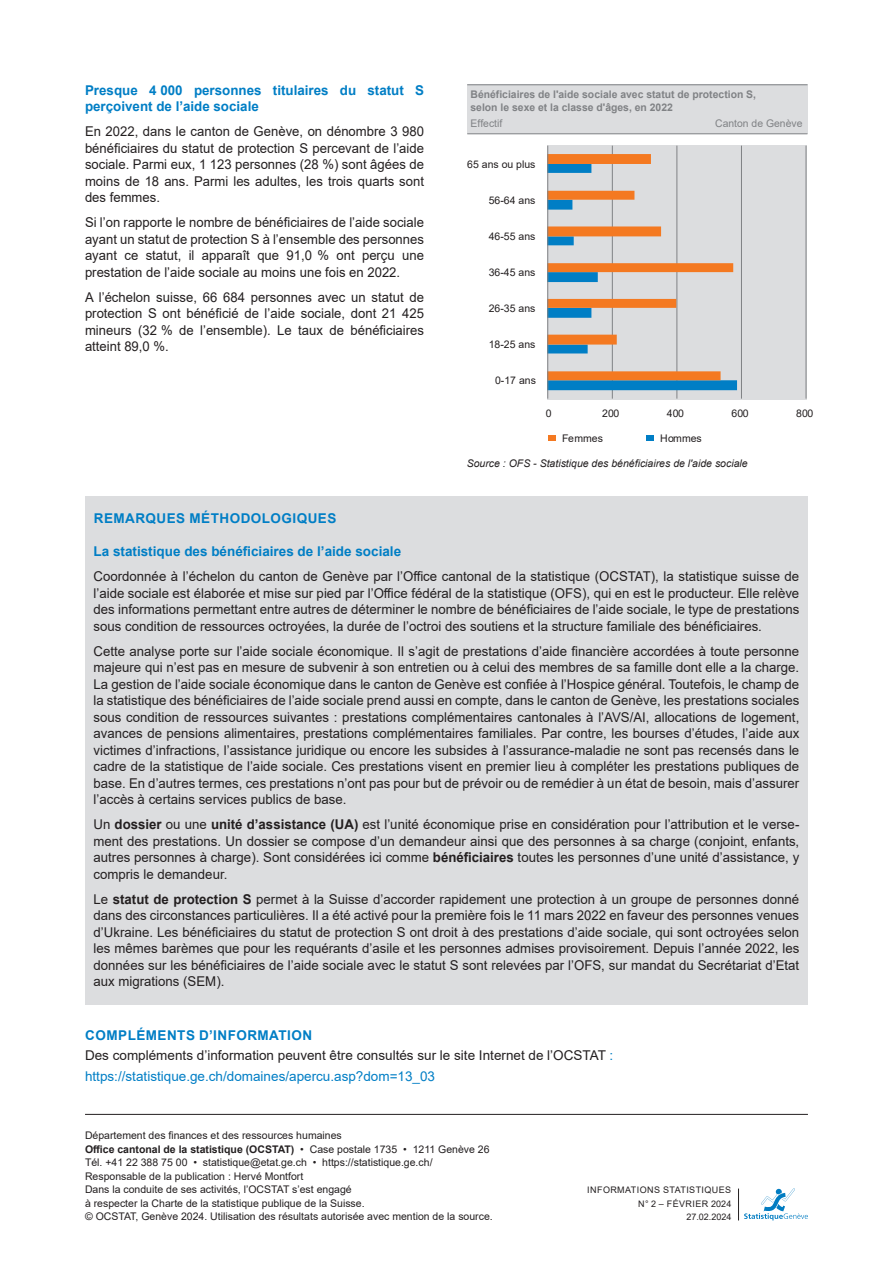
<style>
.page{position:relative;width:893px;height:1263px;background:#fff}
.page>*{position:absolute;margin:0;border:0;box-sizing:border-box;transform-origin:0 0}
.texte_-_texte_couran{font:13.5px/16.5px "Arial";color:#231f20;text-align:justify}
.texte_-_texte_couran-2{font:700 13.5px/16.5px "Arial";color:#007ec5}
.texte_-_titre_3{font:13.5px "Arial";color:#231f20}
.texte_-_titre_3-2{font:13.5px "Arial";color:#007ec5}
.texte_-_titre_3-3{font:700 13.5px "Arial";letter-spacing:.035em;color:#007ec5}
.t1{font:10.5px/13.5px "Arial";color:#231f20}
.t2{font:700 10.5px/13.4px "Arial";color:#808285}
.t3{font:italic 10.5px "Arial";color:#231f20}
.t4{font:10.5px "Arial";color:#808285}
.t5{font:9px/13.5px "Arial";letter-spacing:.045em;color:#231f20;text-align:right}
.s1{font-weight:700}
.s2{color:#007ec5}
</style>
<div class="page">
<hr style="left:85px;top:1114px;width:723px;height:1px;background:#231f20">
<svg style="left:744px;top:1188px;width:64px;height:32px"></svg>
<hr style="left:738px;top:1188px;width:1px;height:32px;background:#231f20">
<div style="left:85px;top:496px;width:723px;height:509px;background:#dcdddf"></div>
<div style="left:467px;top:85px;width:340px;height:49px;background:#dcdddf"></div>
<hr style="left:467px;top:134px;width:340px;height:1px;background:#808285">
<hr style="left:467px;top:85px;width:340px;height:1px;background:#808285">
<div style="left:547px;top:145px;width:260px;height:254px;background:#dcdddf"></div>
<hr style="left:806px;top:146px;width:1px;height:253px;background:#808285">
<hr style="left:741px;top:146px;width:1px;height:253px;background:#808285">
<hr style="left:677px;top:146px;width:1px;height:253px;background:#808285">
<hr style="left:612px;top:146px;width:1px;height:253px;background:#808285">
<svg style="left:548px;top:154px;width:189px;height:236px"></svg>
<hr style="left:547px;top:146px;width:1px;height:253px;background:#808285">
<div style="left:548px;top:435px;width:7px;height:6px;background:#f47921"></div>
<div style="left:647px;top:435px;width:7px;height:6px;background:#007ec5"></div>
<p class="texte_-_texte_couran-2" style="left:85px;top:82px;width:340px">Presque 4 000 personnes titulaires du statut S perçoivent de l’aide sociale</p>
<p class="texte_-_texte_couran" style="left:85px;top:123px;width:341px">En 2022, dans le canton de Genève, on dénombre 3 980 bénéficiaires du statut de protection S percevant de l’aide sociale. Parmi eux, 1 123 personnes (28 %) sont âgées de moins de 18 ans. Parmi les adultes, les trois quarts sont des femmes.</p>
<p class="texte_-_texte_couran" style="left:85px;top:214px;width:340px">Si l’on rapporte le nombre de bénéficiaires de l’aide sociale ayant un statut de protection S à l’ensemble des personnes ayant ce statut, il apparaît que 91,0 % ont perçu une prestation de l’aide sociale au moins une fois en 2022.</p>
<p class="texte_-_texte_couran" style="left:85px;top:289px;width:340px">A l’échelon suisse, 66 684 personnes avec un statut de protection S ont bénéficié de l’aide sociale, dont 21 425 mineurs (32 % de l’ensemble). Le taux de bénéficiaires atteint 89,0 %.</p>
<p class="t2" style="left:470px;top:88px;width:287px">Bénéficiaires de l'aide sociale avec statut de protection S, selon le sexe et la classe d'âges, en 2022</p>
<p class="t4" style="left:470px;top:116px;width:33px">Effectif</p>
<p class="t4" style="left:715px;top:116px;width:89px">Canton de Genève</p>
<p class="t1" style="left:467px;top:157px;width:70px">65 ans ou plus</p>
<p class="t1" style="left:489px;top:193px;width:48px">56-64 ans</p>
<p class="t1" style="left:489px;top:229px;width:48px">46-55 ans</p>
<p class="t1" style="left:489px;top:266px;width:48px">36-45 ans</p>
<p class="t1" style="left:489px;top:302px;width:48px">26-35 ans</p>
<p class="t1" style="left:489px;top:338px;width:48px">18-25 ans</p>
<p class="t1" style="left:495px;top:374px;width:42px">0-17 ans</p>
<p class="t1" style="left:546px;top:406px;width:7px">0</p>
<p class="t1" style="left:602px;top:406px;width:19px">200</p>
<p class="t1" style="left:667px;top:406px;width:19px">400</p>
<p class="t1" style="left:731px;top:406px;width:19px">600</p>
<p class="t1" style="left:796px;top:406px;width:19px">800</p>
<p class="t1" style="left:562px;top:432px;width:42px">Femmes</p>
<p class="t1" style="left:660px;top:432px;width:43px">Hommes</p>
<p class="t3" style="left:467px;top:457px;width:282px">Source : OFS - Statistique des bénéficiaires de l'aide sociale</p>
<p class="texte_-_titre_3-3" style="left:94px;top:508px;width:244px">REMARQUES MÉTHODOLOGIQUES</p>
<p class="texte_-_texte_couran-2" style="left:94px;top:543px;width:309px">La statistique des bénéficiaires de l’aide sociale</p>
<p class="texte_-_texte_couran" style="left:94px;top:568px;width:707px">Coordonnée à l’échelon du canton de Genève par l’Office cantonal de la statistique (OCSTAT), la statistique suisse de l’aide sociale est élaborée et mise sur pied par l’Office fédéral de la statistique (OFS), qui en est le producteur. Elle relève des informations permettant entre autres de déterminer le nombre de bénéficiaires de l’aide sociale, le type de prestations sous condition de ressources octroyées, la durée de l’octroi des soutiens et la structure familiale des bénéficiaires.</p>
<p class="texte_-_texte_couran" style="left:94px;top:643px;width:707px">Cette analyse porte sur l’aide sociale économique. Il s’agit de prestations d’aide financière accordées à toute personne majeure qui n’est pas en mesure de subvenir à son entretien ou à celui des membres de sa famille dont elle a la charge.<br>La gestion de l’aide sociale économique dans le canton de Genève est confiée à l’Hospice général. Toutefois, le champ de la statistique des bénéficiaires de l’aide sociale prend aussi en compte, dans le canton de Genève, les prestations sociales sous condition de ressources suivantes : prestations complémentaires cantonales à l’AVS/AI, allocations de logement, avances de pensions alimentaires, prestations complémentaires familiales. Par contre, les bourses d’études, l’aide aux victimes d’infractions, l’assistance juridique ou encore les subsides à l’assurance-maladie ne sont pas recensés dans le cadre de la statistique de l’aide sociale. Ces prestations visent en premier lieu à compléter les prestations publiques de base. En d’autres termes, ces prestations n’ont pas pour but de prévoir ou de remédier à un état de besoin, mais d’assurer l’accès à certains services publics de base.</p>
<p class="texte_-_texte_couran" style="left:94px;top:816px;width:707px">Un <span class="s1">dossier</span> ou une <span class="s1">unité d’assistance (UA)</span> est l’unité économique prise en considération pour l’attribution et le verse&shy;ment des prestations. Un dossier se compose d’un demandeur ainsi que des personnes à sa charge (conjoint, enfants, autres personnes à charge). Sont considérées ici comme <span class="s1">bénéficiaires</span> toutes les personnes d’une unité d’assistance, y compris le demandeur.</p>
<p class="texte_-_texte_couran" style="left:94px;top:891px;width:707px">Le <span class="s1">statut de protection S</span> permet à la Suisse d’accorder rapidement une protection à un groupe de personnes donné dans des circonstances particulières. Il a été activé pour la première fois le 11 mars 2022 en faveur des personnes venues d’Ukraine. Les bénéficiaires du statut de protection S ont droit à des prestations d’aide sociale, qui sont octroyées selon les mêmes barèmes que pour les requérants d’asile et les personnes admises provisoirement. Depuis l’année 2022, les données sur les bénéficiaires de l’aide sociale avec le statut S sont relevées par l’OFS, sur mandat du Secrétariat d’Etat aux migrations (SEM).</p>
<p class="texte_-_titre_3-3" style="left:85px;top:1025px;width:228px">COMPLÉMENTS D’INFORMATION</p>
<p class="texte_-_titre_3" style="left:85px;top:1046px;width:530px">Des compléments d’information peuvent être consultés sur le site Internet de l’OCSTAT <span class="s2">:</span></p>
<p class="texte_-_titre_3-2" style="left:85px;top:1066px;width:352px">https://statistique.ge.ch/domaines/apercu.asp?dom=13_03</p>
<p class="t1" style="left:85px;top:1129px;width:409px">Département des finances et des ressources humaines<br><span class="s1">Office cantonal de la statistique (OCSTAT)</span> • Case postale 1735 • 1211 Genève 26<br>Tél. +41 22 388 75 00 • statistique@etat.ge.ch • https://statistique.ge.ch/ Responsable de la publication : Hervé Montfort<br>Dans la conduite de ses activités, l’OCSTAT s’est engagé<br>à respecter la Charte de la statistique publique de la Suisse.<br>© OCSTAT, Genève 2024. Utilisation des résultats autorisée avec mention de la source.</p>
<p class="t5" style="left:587px;top:1183px;width:146px">INFORMATIONS STATISTIQUES<br>N° 2 – FÉVRIER 2024<br>27.02.2024</p>
</div>
